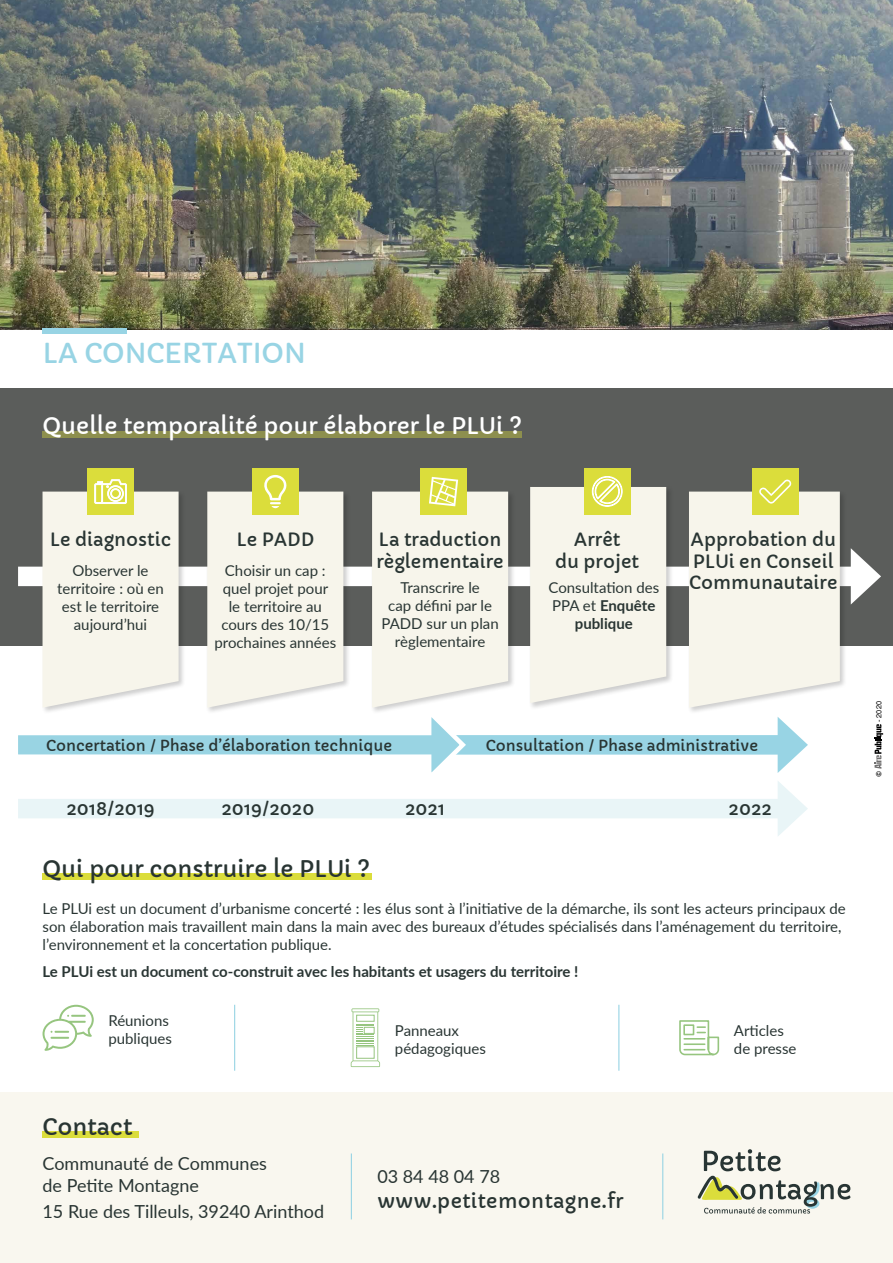
<style>
.page{position:relative;width:893px;height:1263px;background:#fff}
.page>*{position:absolute;margin:0;border:0;box-sizing:border-box;transform-origin:0 0}
.t1{font:27px "Capriola";letter-spacing:-.01em;color:#98d4e4}
.t2{font:22.5px "Capriola";color:#fff}
.t3{font:22.5px "Capriola";color:#293533}
.t4{font:19.5px "Capriola";letter-spacing:.02em;color:#293533}
.t5{font:18px/21.6px "Capriola";color:#293533}
.t6{font:18px/21.6px "Lato";color:#293533}
.t7{font:15px/18px "Lato";color:#293533;text-align:center}
.t8{font:15px "Capriola";color:#293533}
.t9{font:700 15px "Lato";color:#293533}
.t10{font:7.35px "Helvetica LT";color:#000}
.t11{font:700 7.35px "Swiss 721 BT";color:#000}
.s1{font-weight:700}
</style>
<div class="page">
<img style="left:0;top:0;width:893px;height:330px">
<svg style="left:874px;top:724px;width:9px;height:45px"></svg>
<div style="left:43px;top:328px;width:84px;height:6px;background:#98d4e4"></div>
<div style="left:0;top:388px;width:893px;height:258px;background:#5b5d5b"></div>
<div style="left:18px;top:567px;width:844px;height:19px;background:#fff"></div>
<svg style="left:851px;top:548px;width:30px;height:56px"></svg>
<div style="left:370px;top:490px;width:146px;height:225px;background:#000;opacity:.2"></div>
<div style="left:528px;top:485px;width:146px;height:225px;background:#000;opacity:.2"></div>
<div style="left:687px;top:490px;width:161px;height:225px;background:#000;opacity:.2"></div>
<div style="left:420px;top:468px;width:47px;height:47px;background:#dbdd3b"></div>
<div style="left:584px;top:468px;width:46px;height:47px;background:#dbdd3b"></div>
<div style="left:752px;top:468px;width:46px;height:47px;background:#dbdd3b"></div>
<div style="left:43px;top:431px;width:479px;height:6px;background:#8d8f4e"></div>
<div style="left:88px;top:468px;width:46px;height:47px;background:#dbdd3b"></div>
<div style="left:252px;top:468px;width:46px;height:47px;background:#dbdd3b"></div>
<svg style="left:689px;top:480px;width:151px;height:228px;background:#efeede"></svg>
<svg style="left:530px;top:476px;width:136px;height:227px;background:#f0eede"></svg>
<div style="left:443px;top:735px;width:346px;height:20px;background:#98d4e4"></div>
<svg style="left:778px;top:717px;width:30px;height:56px"></svg>
<div style="left:18px;top:799px;width:771px;height:19px;background:#e9f5f7"></div>
<svg style="left:778px;top:781px;width:30px;height:55px"></svg>
<svg style="left:18px;top:475px;width:490px;height:297px"></svg>
<div style="left:43px;top:873px;width:329px;height:6px;background:#dbdd3b"></div>
<hr style="left:234px;top:1005px;width:1px;height:66px;background:#98d4e4">
<hr style="left:618px;top:1005px;width:1px;height:66px;background:#98d4e4">
<svg style="left:351px;top:1008px;width:29px;height:59px"></svg>
<div style="left:364px;top:1027px;width:10px;height:7px;border:1px solid #96c57f"></div>
<div style="left:356px;top:1046px;width:18px;height:12px;border:1px solid #96c57f"></div>
<div style="left:356px;top:1015px;width:18px;height:6px;border:1px solid #96c57f"></div>
<svg style="left:43px;top:1005px;width:51px;height:46px"></svg>
<svg style="left:679px;top:1020px;width:41px;height:36px"></svg>
<div style="left:0;top:1093px;width:893px;height:170px;background:#f9f7ef"></div>
<svg style="left:697px;top:1149px;width:153px;height:64px"></svg>
<div style="left:43px;top:1130px;width:96px;height:7px;background:#dbdd3b"></div>
<hr style="left:351px;top:1153px;width:1px;height:66px;background:#98d4e4">
<hr style="left:662px;top:1153px;width:1px;height:66px;background:#98d4e4">
<h1 class="t1" style="left:43px;top:337px;width:265px">LA CONCERTATION</h1>
<h2 class="t2" style="left:43px;top:412px;width:481px">Quelle temporalité pour élaborer le PLUi ?</h2>
<p class="t5" style="left:50px;top:529px;width:123px">Le diagnostic</p>
<p class="t5" style="left:236px;top:529px;width:79px">Le PADD</p>
<p class="t5" style="left:376px;top:529px;width:129px">La traduction règlementaire</p>
<p class="t5" style="left:555px;top:529px;width:85px;text-align:center">Arrêt<br>du projet</p>
<p class="t5" style="left:689px;top:529px;width:150px">Approbation du<br>PLUi en Conseil<br>Communautaire</p>
<p class="t7" style="left:57px;top:560px;width:108px">Observer le territoire : où en est le territoire aujourd’hui</p>
<p class="t7" style="left:214px;top:560px;width:123px">Choisir un cap : quel projet pour<br>le territoire au cours des 10/15 prochaines années</p>
<p class="t7" style="left:381px;top:578px;width:119px">Transcrire le<br>cap défini par le<br>PADD sur un plan règlementaire</p>
<p class="t7" style="left:548px;top:578px;width:112px">Consultation des<br>PPA et <span class="s1">Enquête publique</span></p>
<p class="t8" style="left:46px;top:736px;width:348px">Concertation / Phase d’élaboration technique</p>
<p class="t8" style="left:486px;top:736px;width:274px">Consultation / Phase administrative</p>
<p class="t5" style="left:66px;top:798px;width:90px">2018/2019</p>
<p class="t5" style="left:221px;top:798px;width:94px">2019/2020</p>
<p class="t5" style="left:405px;top:798px;width:42px">2021</p>
<p class="t5" style="left:729px;top:798px;width:45px">2022</p>
<h2 class="t3" style="left:43px;top:855px;width:329px">Qui pour construire le PLUi ?</h2>
<p class="t7" style="left:43px;top:899px;width:805px;text-align:left">Le PLUi est un document d’urbanisme concerté : les élus sont à l’initiative de la démarche, ils sont les acteurs principaux de son élaboration mais travaillent main dans la main avec des bureaux d’études spécialisés dans l’aménagement du territoire, l’environnement et la concertation publique.</p>
<p class="t9" style="left:43px;top:960px;width:537px">Le PLUi est un document co-construit avec les habitants et usagers du territoire !</p>
<p class="t7" style="left:108px;top:1011px;width:65px;text-align:left">Réunions publiques</p>
<p class="t7" style="left:395px;top:1021px;width:92px;text-align:left">Panneaux pédagogiques</p>
<p class="t7" style="left:734px;top:1021px;width:64px;text-align:left">Articles de presse</p>
<h2 class="t3" style="left:43px;top:1113px;width:91px">Contact</h2>
<p class="t6" style="left:43px;top:1152px;width:226px">Communauté de Communes de Petite Montagne</p>
<p class="t6" style="left:43px;top:1200px;width:283px">15 Rue des Tilleuls, 39240 Arinthod</p>
<p class="t6" style="left:377px;top:1165px;width:124px">03 84 48 04 78</p>
<h3 class="t4" style="left:377px;top:1188px;width:248px">www.petitemontagne.fr</h3>
<p class="t10" style="left:874px;top:722px;width:22px;rotate:-90deg">- 2020</p>
<p class="t11" style="left:874px;top:777px;width:8px;rotate:-90deg">©</p>
</div>
